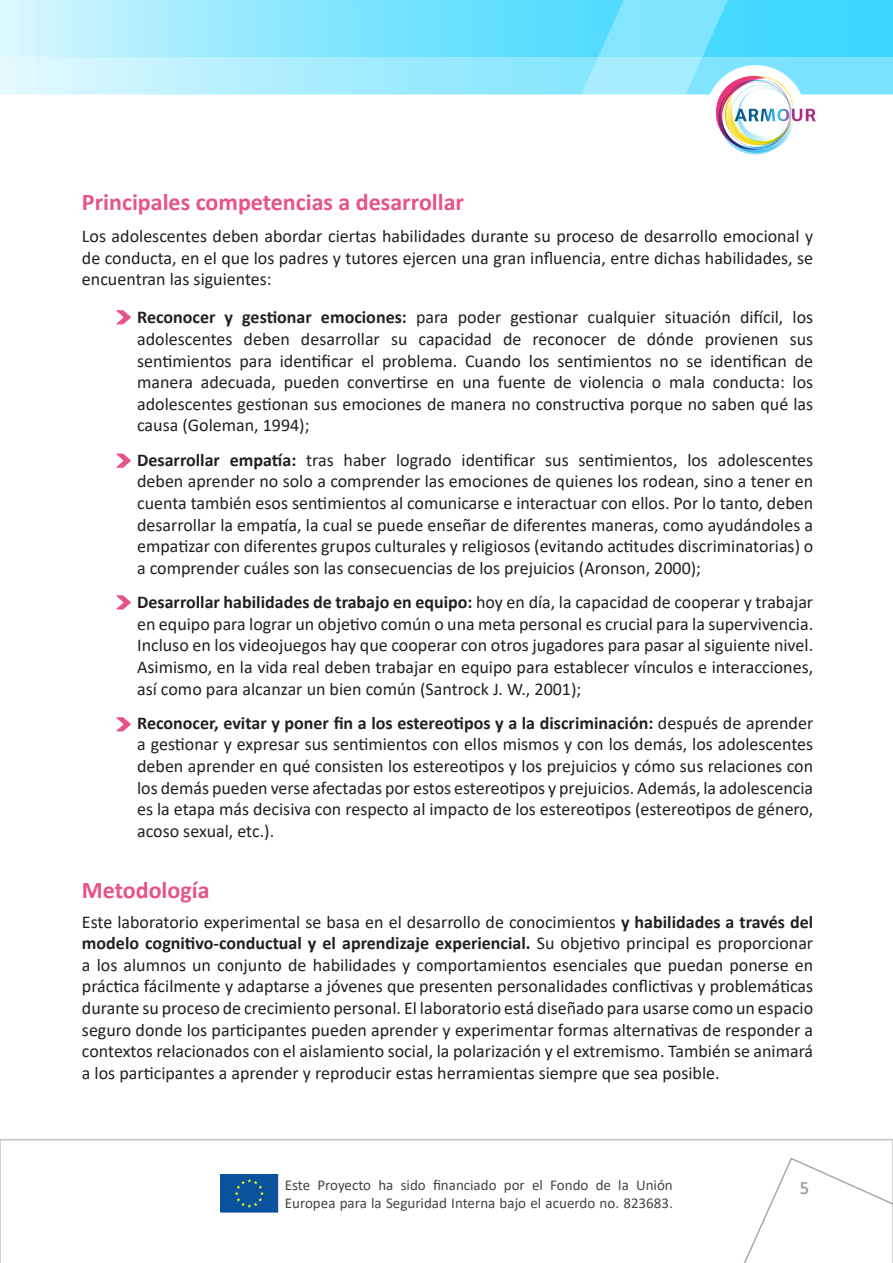
<style>
.page{position:relative;width:893px;height:1263px;background:#fff}
.page>*{position:absolute;margin:0;border:0;box-sizing:border-box;transform-origin:0 0}
.t1{font:700 24px "Calibri";color:#e65485}
.t2{font:18px/21.6px "Calibri";color:#231f20;text-align:justify}
.t3{font:500 18px "Hind";color:#949698}
.t4{font:15px/18px "Calibri";color:#444445}
.s1{font-weight:700}
</style>
<div class="page">
<svg style="left:0;top:1139px;width:893px;height:123px"></svg>
<svg style="left:0;top:0;width:893px;height:57px;background:#a2ebff"></svg>
<svg style="left:0;top:57px;width:893px;height:38px;background:#bef1ff"></svg>
<svg style="left:625px;top:1156px;width:268px;height:106px"></svg>
<svg style="left:349px;top:0;width:515px;height:95px;background:#74e1ff"></svg>
<div style="left:705px;top:65px;width:101px;height:100px;background:#fff;border-radius:50%"></div>
<img style="left:716px;top:76px;width:100px;height:79px">
<svg style="left:220px;top:1174px;width:58px;height:39px;background:#125999"></svg>
<svg style="left:116px;top:310px;width:15px;height:14px"></svg>
<svg style="left:116px;top:453px;width:15px;height:15px"></svg>
<svg style="left:116px;top:595px;width:15px;height:14px"></svg>
<svg style="left:116px;top:717px;width:15px;height:14px"></svg>
<p class="t1" style="left:82px;top:186px;width:384px">Principales competencias a desarrollar</p>
<p class="t2" style="left:82px;top:225px;width:733px">Los adolescentes deben abordar ciertas habilidades durante su proceso de desarrollo emocional y de conducta, en el que los padres y tutores ejercen una gran influencia, entre dichas habilidades, se encuentran las siguientes:</p>
<p class="t2" style="left:137px;top:306px;width:678px"><span class="s1">Reconocer y gestionar emociones:</span> para poder gestionar cualquier situación difícil, los adolescentes deben desarrollar su capacidad de reconocer de dónde provienen sus sentimientos para identificar el problema. Cuando los sentimientos no se identifican de manera adecuada, pueden convertirse en una fuente de violencia o mala conducta: los adolescentes gestionan sus emociones de manera no constructiva porque no saben qué las causa (Goleman, 1994);</p>
<p class="t2" style="left:137px;top:448px;width:678px"><span class="s1">Desarrollar empatía:</span> tras haber logrado identificar sus sentimientos, los adolescentes deben aprender no solo a comprender las emociones de quienes los rodean, sino a tener en cuenta también esos sentimientos al comunicarse e interactuar con ellos. Por lo tanto, deben desarrollar la empatía, la cual se puede enseñar de diferentes maneras, como ayudándoles a empatizar con diferentes grupos culturales y religiosos (evitando actitudes discriminatorias) o a comprender cuáles son las consecuencias de los prejuicios (Aronson, 2000);</p>
<p class="t2" style="left:137px;top:591px;width:678px"><span class="s1">Desarrollar habilidades de trabajo en equipo:</span> hoy en día, la capacidad de cooperar y trabajar en equipo para lograr un objetivo común o una meta personal es crucial para la supervivencia.<br>Incluso en los videojuegos hay que cooperar con otros jugadores para pasar al siguiente nivel.<br>Asimismo, en la vida real deben trabajar en equipo para establecer vínculos e interacciones, así como para alcanzar un bien común (Santrock J. W., 2001);</p>
<p class="t2" style="left:137px;top:712px;width:678px"><span class="s1">Reconocer, evitar y poner fin a los estereotipos y a la discriminación:</span> después de aprender a gestionar y expresar sus sentimientos con ellos mismos y con los demás, los adolescentes deben aprender en qué consisten los estereotipos y los prejuicios y cómo sus relaciones con los demás pueden verse afectadas por estos estereotipos y prejuicios. Además, la adolescencia es la etapa más decisiva con respecto al impacto de los estereotipos (estereotipos de género, acoso sexual, etc.).</p>
<p class="t1" style="left:82px;top:873px;width:129px">Metodología</p>
<p class="t2" style="left:82px;top:910px;width:733px">Este laboratorio experimental se basa en el desarrollo de conocimientos <span class="s1">y habilidades a través del modelo cognitivo-conductual y el aprendizaje experiencial.</span> Su objetivo principal es proporcionar a los alumnos un conjunto de habilidades y comportamientos esenciales que puedan ponerse en práctica fácilmente y adaptarse a jóvenes que presenten personalidades conflictivas y problemáticas durante su proceso de crecimiento personal. El laboratorio está diseñado para usarse como un espacio seguro donde los participantes pueden aprender y experimentar formas alternativas de responder a contextos relacionados con el aislamiento social, la polarización y el extremismo. También se animará a los participantes a aprender y reproducir estas herramientas siempre que sea posible.</p>
<p class="t4" style="left:285px;top:1175px;width:389px">Este Proyecto ha sido financiado por el Fondo de la Unión<br>Europea para la Seguridad Interna bajo el acuerdo no. 823683.</p>
<p class="t3" style="left:800px;top:1176px;width:11px">5</p>
</div>
